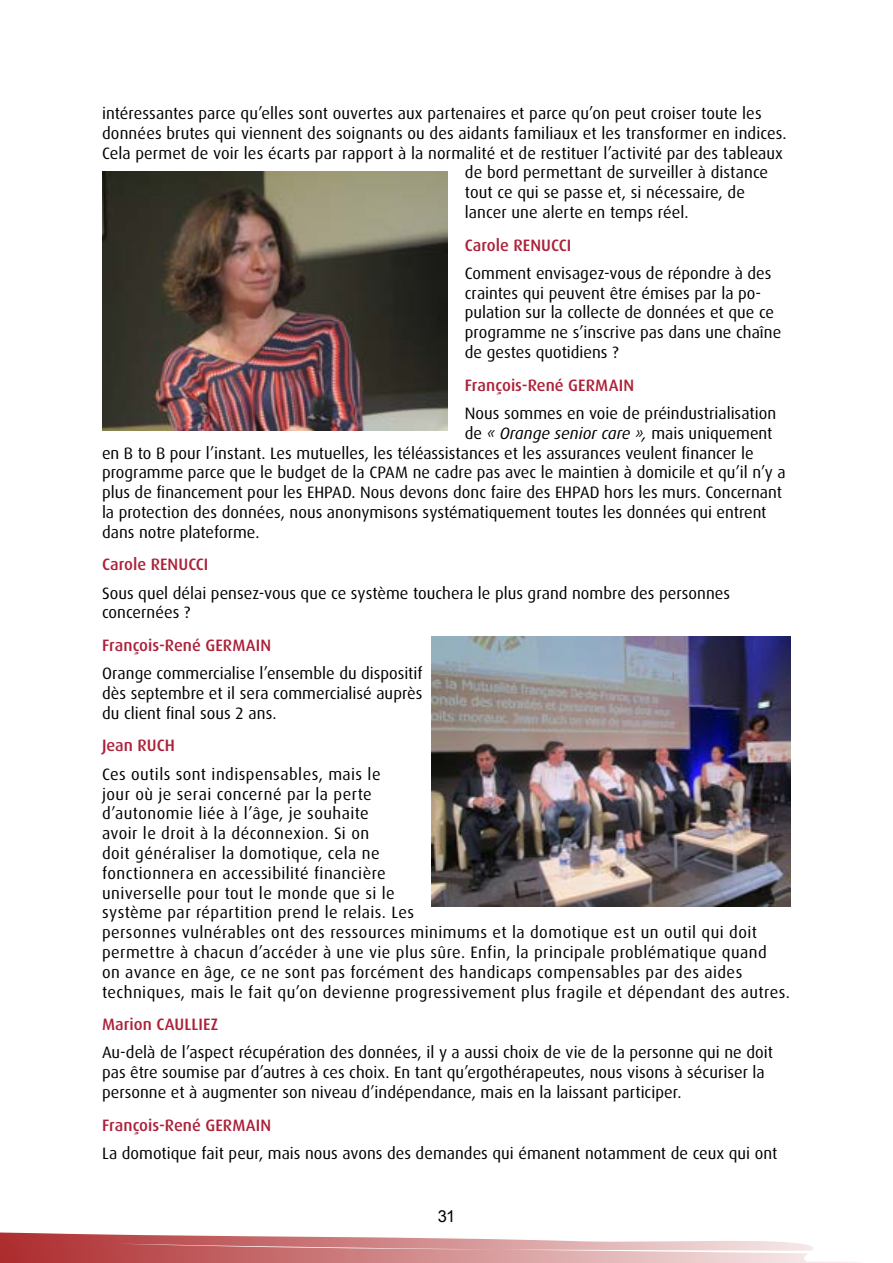
<style>
.page{position:relative;width:893px;height:1263px;background:#fff}
.page>*{position:absolute;margin:0;border:0;box-sizing:border-box;transform-origin:0 0}
.Texte_courant{font:16.5px/19.8px "Dax OT";letter-spacing:.005em;color:#000}
.Texte_courant-2{font:16.5px/19.8px "Dax OT";letter-spacing:.025em;color:#000}
.Intervenant{font:500 16.5px "Dax OT";color:#ac2139}
.Texte_courant-3{font:italic 16.5px "Dax OT";letter-spacing:.005em;color:#000}
.t1{font:16.5px "Arial";color:#000}
.s1{font-style:normal}
</style>
<div class="page">
<svg style="left:0;top:1232px;width:859px;height:31px"></svg>
<img style="left:431px;top:637px;width:360px;height:270px">
<img style="left:102px;top:171px;width:346px;height:259px">
<p class="Texte_courant" style="left:102px;top:104px;width:661px">intéressantes parce qu’elles sont ouvertes aux partenaires et parce qu’on peut croiser toute les</p>
<p class="Texte_courant" style="left:102px;top:123px;width:686px">données brutes qui viennent des soignants ou des aidants familiaux et les transformer en indices.</p>
<p class="Texte_courant" style="left:102px;top:143px;width:682px">Cela permet de voir les écarts par rapport à la normalité et de restituer l’activité par des tableaux</p>
<p class="Texte_courant" style="left:465px;top:163px;width:305px">de bord permettant de surveiller à distance</p>
<p class="Texte_courant" style="left:465px;top:183px;width:282px">tout ce qui se passe et, si nécessaire, de</p>
<p class="Texte_courant" style="left:465px;top:203px;width:225px">lancer une alerte en temps réel.</p>
<p class="Intervenant" style="left:465px;top:236px;width:108px">Carole RENUCCI</p>
<p class="Texte_courant" style="left:465px;top:263px;width:318px">Comment envisagez-vous de répondre à des craintes qui peuvent être émises par la po&shy;pulation sur la collecte de données et que ce programme ne s’inscrive pas dans une chaîne de gestes quotidiens ?</p>
<p class="Intervenant" style="left:465px;top:376px;width:171px">François-René GERMAIN</p>
<p class="Texte_courant" style="left:465px;top:403px;width:313px">Nous sommes en voie de préindustrialisation</p>
<p class="Texte_courant-3" style="left:465px;top:424px;width:309px"><span class="s1">de</span> « Orange senior care », <span class="s1">mais uniquement</span></p>
<p class="Texte_courant" style="left:102px;top:443px;width:653px">en B to B pour l’instant. Les mutuelles, les téléassistances et les assurances veulent financer le</p>
<p class="Texte_courant" style="left:102px;top:463px;width:685px">programme parce que le budget de la CPAM ne cadre pas avec le maintien à domicile et qu’il n’y a</p>
<p class="Texte_courant" style="left:102px;top:483px;width:682px">plus de financement pour les EHPAD. Nous devons donc faire des EHPAD hors les murs. Concernant</p>
<p class="Texte_courant" style="left:102px;top:502px;width:666px">la protection des données, nous anonymisons systématiquement toutes les données qui entrent</p>
<p class="Texte_courant" style="left:102px;top:522px;width:159px">dans notre plateforme.</p>
<p class="Intervenant" style="left:102px;top:555px;width:108px">Carole RENUCCI</p>
<p class="Texte_courant" style="left:102px;top:583px;width:630px">Sous quel délai pensez-vous que ce système touchera le plus grand nombre des personnes concernées ?</p>
<p class="Intervenant" style="left:102px;top:636px;width:171px">François-René GERMAIN</p>
<p class="Texte_courant" style="left:102px;top:664px;width:322px;text-align:justify">Orange commercialise l’ensemble du dispositif dès septembre et il sera commercialisé auprès du client final sous 2 ans.</p>
<p class="Intervenant" style="left:102px;top:736px;width:74px">Jean RUCH</p>
<p class="Texte_courant-2" style="left:102px;top:764px;width:689px">Ces outils sont indispensables, mais le<br>jour où je serai concerné par la perte<br>d’autonomie liée à l’âge, je souhaite<br>avoir le droit à la déconnexion. Si on<br>doit généraliser la domotique, cela ne<br>fonctionnera en accessibilité financière<br>universelle pour tout le monde que si le<br>système par répartition prend le relais. Les<br>personnes vulnérables ont des ressources minimums et la domotique est un outil qui doit permettre à chacun d’accéder à une vie plus sûre. Enfin, la principale problématique quand<br>on avance en âge, ce ne sont pas forcément des handicaps compensables par des aides techniques, mais le fait qu’on devienne progressivement plus fragile et dépendant des autres.</p>
<p class="Intervenant" style="left:102px;top:1015px;width:118px">Marion CAULLIEZ</p>
<p class="Texte_courant" style="left:102px;top:1043px;width:672px">Au-delà de l’aspect récupération des données, il y a aussi choix de vie de la personne qui ne doit pas être soumise par d’autres à ces choix. En tant qu’ergothérapeutes, nous visons à sécuriser la personne et à augmenter son niveau d’indépendance, mais en la laissant participer.</p>
<p class="Intervenant" style="left:102px;top:1116px;width:171px">François-René GERMAIN</p>
<p class="Texte_courant" style="left:102px;top:1143px;width:677px">La domotique fait peur, mais nous avons des demandes qui émanent notamment de ceux qui ont</p>
<p class="t1" style="left:438px;top:1205px;width:19px">31</p>
</div>
